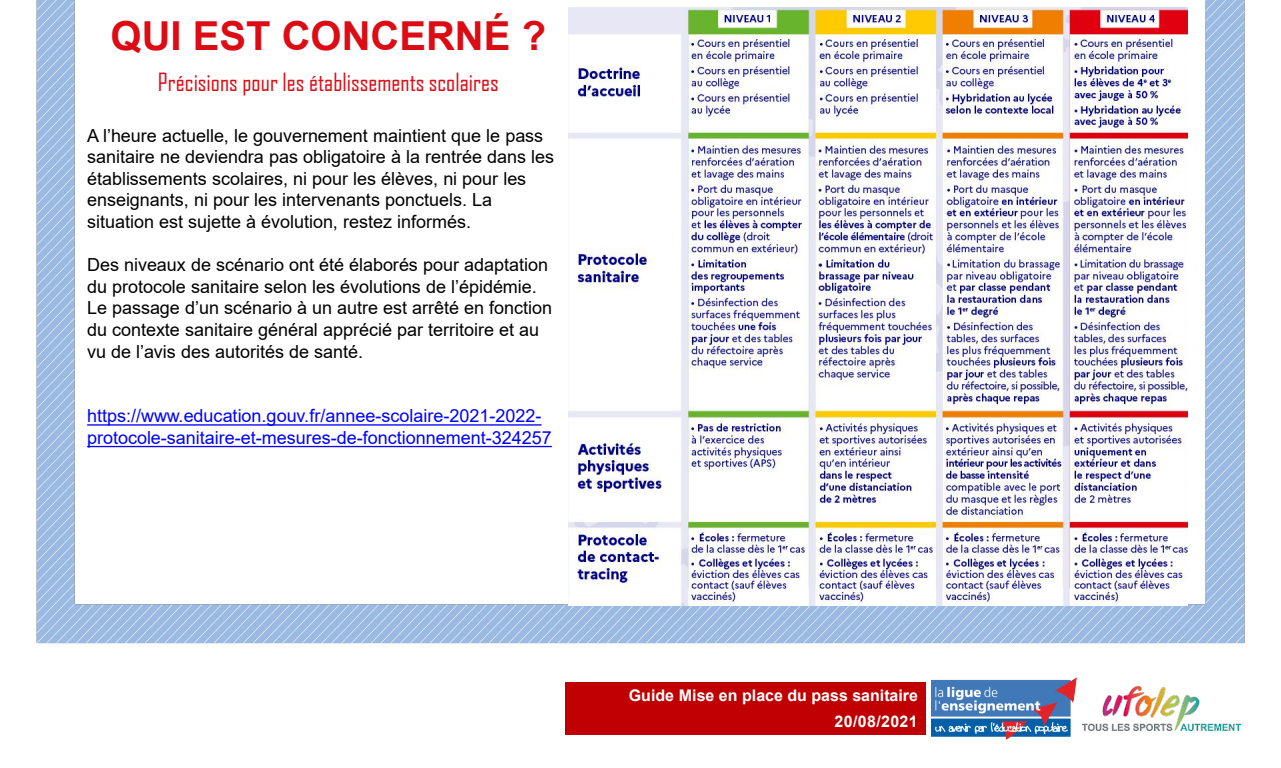
<style>
.page{position:relative;width:1281px;height:768px;background:#fff}
.page>*{position:absolute;margin:0;border:0;box-sizing:border-box;transform-origin:0 0}
.t1{font:700 40px "Arial";color:#dc0c15}
.t2{font:24px "Agency FB";color:#dc0c15}
.t3{font:18px/21.6px "Arial";letter-spacing:-.005em;color:#000}
.t4{font:18px/21.6px "Arial";letter-spacing:-.005em;color:#00f}
.t5{font:700 16px "Arial";color:#fff}
</style>
<div class="page">
<img style="left:36px;top:0;width:1209px;height:735px">
<img style="left:568px;top:8px;width:619px;height:597px">
<svg style="left:87px;top:424px;width:454px;height:2px"></svg>
<svg style="left:87px;top:446px;width:464px;height:1px"></svg>
<img style="left:931px;top:677px;width:145px;height:63px">
<div style="left:565px;top:682px;width:360px;height:52px;background:#c00000"></div>
<img style="left:1082px;top:687px;width:158px;height:43px">
<p class="t1" style="left:111px;top:8px;width:437px">QUI EST CONCERNÉ ?</p>
<p class="t2" style="left:158px;top:67px;width:342px">Précisions pour les établissements scolaires</p>
<p class="t3" style="left:87px;top:124px;width:468px">A l’heure actuelle, le gouvernement maintient que le pass sanitaire ne deviendra pas obligatoire à la rentrée dans les établissements scolaires, ni pour les élèves, ni pour les enseignants, ni pour les intervenants ponctuels. La situation est sujette à évolution, restez informés.</p>
<p class="t3" style="left:87px;top:254px;width:462px">Des niveaux de scénario ont été élaborés pour adaptation du protocole sanitaire selon les évolutions de l’épidémie.</p>
<p class="t3" style="left:87px;top:297px;width:466px">Le passage d’un scénario à un autre est arrêté en fonction du contexte sanitaire général apprécié par territoire et au vu de l’avis des autorités de santé.</p>
<p class="t4" style="left:87px;top:405px;width:466px">https://www.education.gouv.fr/annee-scolaire-2021-2022- protocole-sanitaire-et-mesures-de-fonctionnement-324257</p>
<p class="t5" style="left:628px;top:685px;width:290px">Guide Mise en place du pass sanitaire</p>
<p class="t5" style="left:834px;top:710px;width:85px">20/08/2021</p>
</div>
